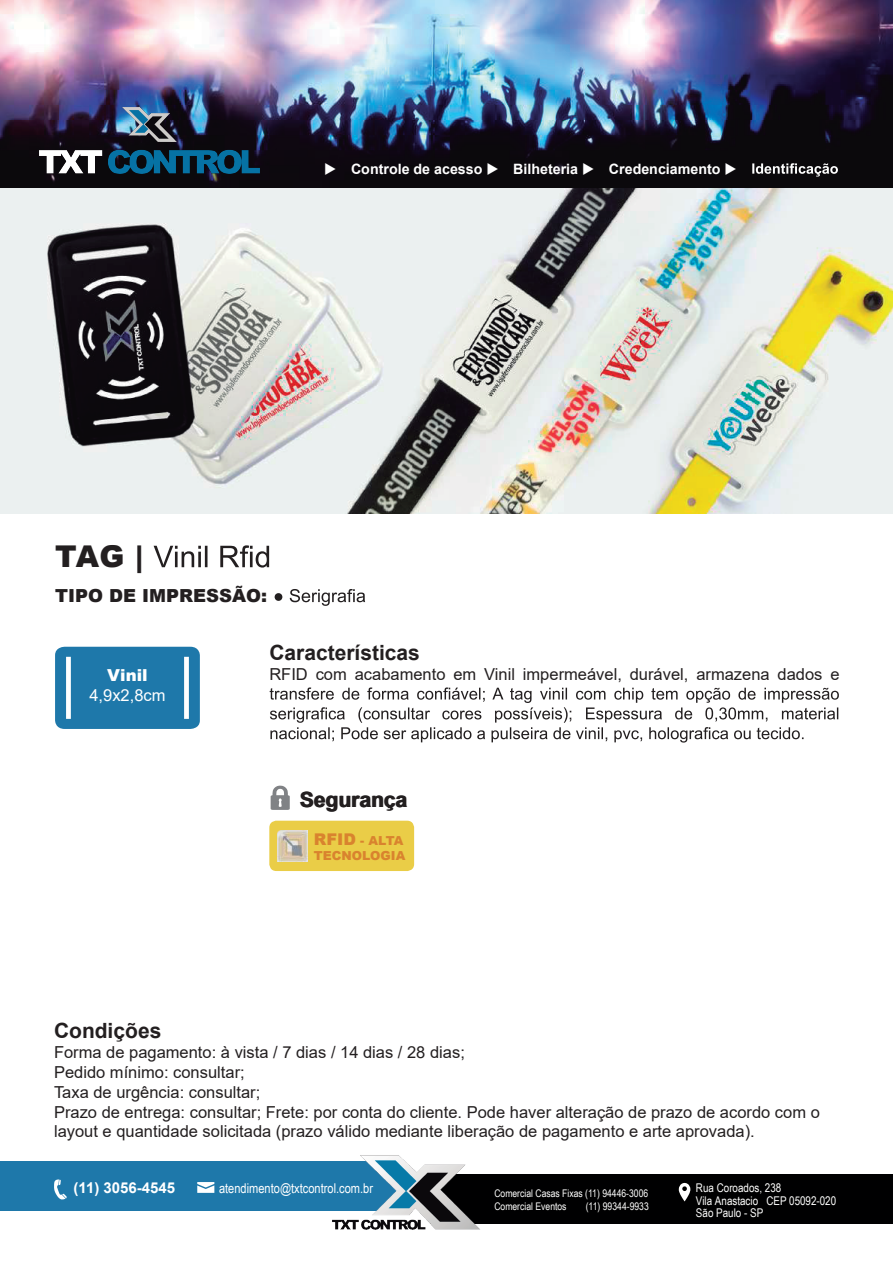
<style>
.page{position:relative;width:893px;height:1263px;background:#fff}
.page>*{position:absolute;margin:0;border:0;box-sizing:border-box;transform-origin:0 0}
.t1{font:900 30px "Arial";color:#231f20}
.t2{font:700 21px "Arial";color:#231f20}
.t3{font:900 18px "Arial";color:#231f20}
.t4{font:16.5px/19.8px "Arial";color:#231f20}
.t5{font:16.5px "Arial";color:#fff}
.t6{font:900 16.5px "Arial";color:#fff}
.t7{font:700 15px "Arial";color:#fff}
.t8{font:700 14.25px "Arial";color:#fff}
.t9{font:13.5px "Arial Narrow";color:#fff}
.t10{font:900 12.45px/14.9px "Arial";color:#d9832e}
.t11{font:12px/25.5px "Arial Narrow";color:#fff}
.t12{font:10.5px/12.6px "Arial Narrow";color:#fff}
.s1{font-size:16.2px}
</style>
<div class="page">
<img style="left:0;top:0;width:893px;height:513px">
<div style="left:430px;top:1175px;width:462px;height:49px;background:#000001"></div>
<div style="left:0;top:1162px;width:400px;height:49px;background:#1e78aa"></div>
<svg style="left:197px;top:1182px;width:17px;height:11px"></svg>
<svg style="left:54px;top:1179px;width:13px;height:20px"></svg>
<svg style="left:752px;top:163px;width:86px;height:14px"></svg>
<img style="left:332px;top:1155px;width:148px;height:75px">
<svg style="left:679px;top:1183px;width:11px;height:18px"></svg>
<svg style="left:270px;top:687px;width:569px;height:55px"></svg>
<svg style="left:154px;top:545px;width:115px;height:23px"></svg>
<svg style="left:55px;top:647px;width:145px;height:82px;background:#2a7fae"></svg>
<svg style="left:275px;top:589px;width:90px;height:17px"></svg>
<div style="left:269px;top:821px;width:145px;height:50px;background:#eacd47;border-radius:7px"></div>
<img style="left:277px;top:831px;width:31px;height:30px">
<svg style="left:271px;top:786px;width:19px;height:24px"></svg>
<img style="left:39px;top:107px;width:221px;height:66px">
<p class="t8" style="left:324px;top:159px;width:414px">◆ Controle de acesso ◆ Bilheteria ◆ Credenciamento ◆</p>
<h1 class="t1" style="left:55px;top:535px;width:90px">TAG |</h1>
<p class="t3" style="left:55px;top:583px;width:213px">TIPO DE IMPRESSÃO:</p>
<p class="t6" style="left:107px;top:663px;width:42px">Vinil</p>
<p class="t5" style="left:89px;top:684px;width:78px">4,9x2,8cm</p>
<p class="t2" style="left:269px;top:638px;width:152px">Características</p>
<p class="t4" style="left:269px;top:664px;width:572px">RFID com acabamento em Vinil impermeável, durável, armazena dados e</p>
<p class="t2" style="left:299px;top:784px;width:109px">Segurança</p>
<p class="t10" style="left:314px;top:832px;width:93px"><span class="s1">RFID</span> - ALTA<br>TECNOLOGIA</p>
<p class="t2" style="left:54px;top:1016px;width:109px">Condições</p>
<p class="t4" style="left:54px;top:1042px;width:767px">Forma de pagamento: à vista / 7 dias / 14 dias / 28 dias;<br>Pedido mínimo: consultar;<br>Taxa de urgência: consultar;<br>Prazo de entrega: consultar; Frete: por conta do cliente. Pode haver alteração de prazo de acordo com o layout e quantidade solicitada (prazo válido mediante liberação de pagamento e arte aprovada).</p>
<p class="t7" style="left:74px;top:1177px;width:103px">(11) 3056-4545</p>
<p class="t9" style="left:219px;top:1178px;width:155px">atendimento@txtcontrol.com.br</p>
<p class="t12" style="left:494px;top:1186px;width:155px">Comercial Casas Fixas (11) 94446-3006<br>Comercial Eventos</p>
<p class="t12" style="left:586px;top:1199px;width:65px">(11) 99344-9933</p>
<p class="t11" style="left:696px;top:1174px;width:87px">Rua Coroados, 238<br>São Paulo - SP</p>
<p class="t11" style="left:696px;top:1188px;width:142px">Vila Anastacio CEP 05092-020</p>
</div>
